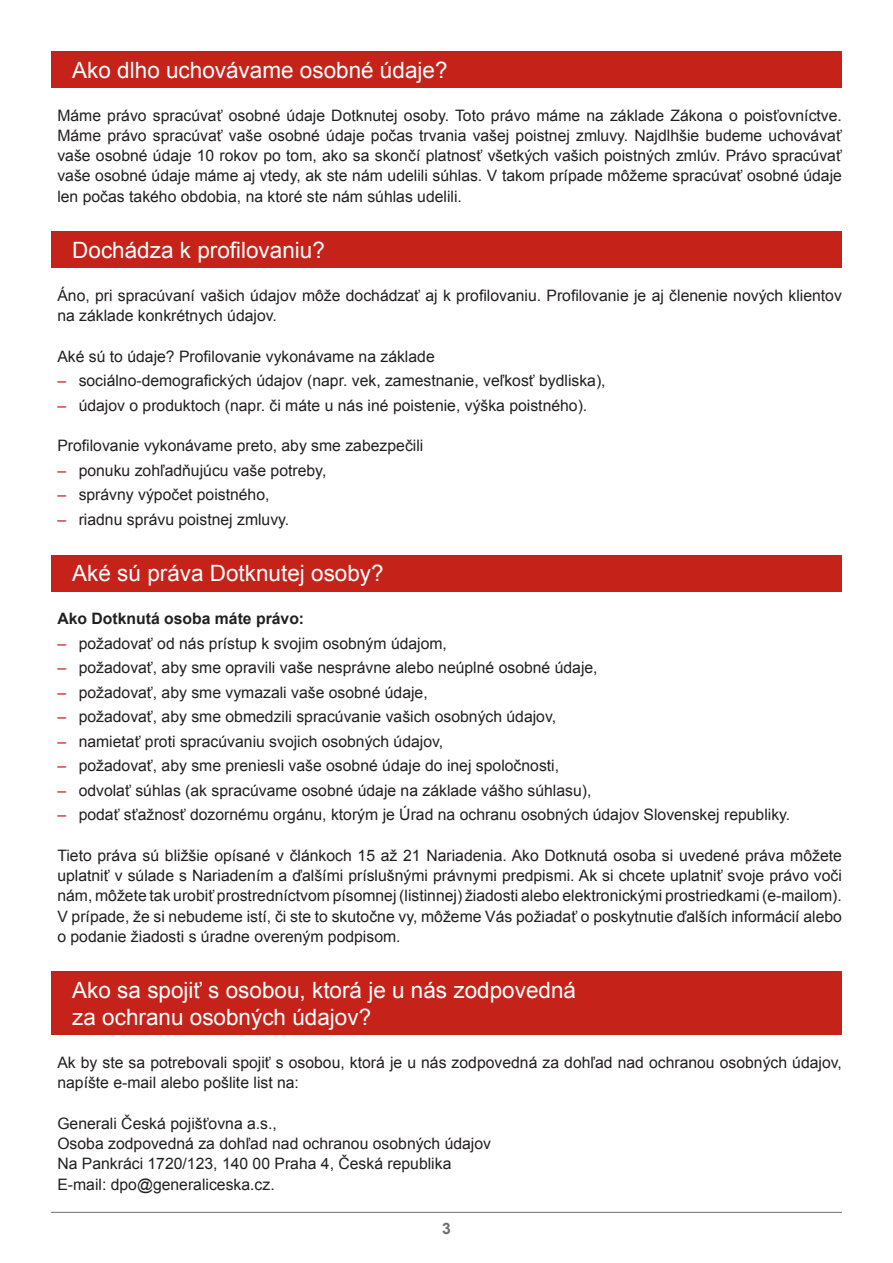
<style>
.page{position:relative;width:893px;height:1263px;background:#fff}
.page>*{position:absolute;margin:0;border:0;box-sizing:border-box;transform-origin:0 0}
.t1{font:22.5px/27px "Arial";color:#fff}
.t2{font:15.75px/20.2px "Arial";color:#231f20}
.t3{font:700 15.75px "Arial";color:#6d6e71}
.s1{color:#c5221a}
.s2{font-weight:700}
</style>
<div class="page">
<hr style="left:51px;top:1212px;width:791px;height:1px;background:#6d6e71">
<div style="left:51px;top:231px;width:791px;height:37px;background:#c5221a"></div>
<div style="left:51px;top:555px;width:791px;height:36px;background:#c5221a"></div>
<div style="left:51px;top:971px;width:791px;height:64px;background:#c5221a"></div>
<div style="left:51px;top:51px;width:791px;height:37px;background:#c5221a"></div>
<h1 class="t1" style="left:72px;top:58px;width:377px">Ako dlho uchov·vame osobnÈ ˙daje?</h1>
<p class="t2" style="left:57px;top:106px;width:786px;text-align:justify">M·me pr·vo sprac˙vať osobnÈ ˙daje Dotknutej osoby. Toto pr·vo m·me na z·klade Z·kona o poisťovnÌctve.<br>M·me pr·vo sprac˙vať vaöe osobnÈ ˙daje počas trvania vaöej poistnej zmluvy. Najdlhöie budeme uchov·vať vaöe osobnÈ ˙daje 10 rokov po tom, ako sa skončÌ platnosť vöetk˝ch vaöich poistn˝ch zml˙v. Pr·vo sprac˙vať vaöe osobnÈ ˙daje m·me aj vtedy, ak ste n·m udelili s˙hlas. V takom prÌpade mÙûeme sprac˙vať osobnÈ ˙daje len počas takÈho obdobia, na ktorÈ ste n·m s˙hlas udelili.</p>
<h1 class="t1" style="left:72px;top:239px;width:254px">Doch·dza k profilovaniu?</h1>
<p class="t2" style="left:57px;top:287px;width:786px">£no, pri sprac˙vanÌ vaöich ˙dajov mÙûe doch·dzať aj k profilovaniu. Profilovanie je aj členenie nov˝ch klientov na z·klade konkrÈtnych ˙dajov.</p>
<p class="t2" style="left:57px;top:345px;width:550px;line-height:24.5px">AkÈ s˙ to ˙daje? Profilovanie vykon·vame na z·klade<br><span class="s1">ñ</span> soci·lno-demografick˝ch ˙dajov (napr. vek, zamestnanie, veľkosť bydliska), <span class="s1">ñ</span> ˙dajov o produktoch (napr. či m·te u n·s inÈ poistenie, v˝öka poistnÈho).</p>
<p class="t2" style="left:57px;top:435px;width:367px;line-height:24.5px">Profilovanie vykon·vame preto, aby sme zabezpečili <span class="s1">ñ</span> ponuku zohľadňuj˙cu vaöe potreby,<br><span class="s1">ñ</span> spr·vny v˝počet poistnÈho,<br><span class="s1">ñ</span> riadnu spr·vu poistnej zmluvy.</p>
<h1 class="t1" style="left:72px;top:562px;width:313px">AkÈ s˙ pr·va Dotknutej osoby?</h1>
<p class="t2" style="left:57px;top:608px;width:734px;line-height:24.5px"><span class="s2">Ako Dotknut· osoba m·te pr·vo:<br></span><span class="s1">ñ</span> poûadovať od n·s prÌstup k svojim osobn˝m ˙dajom,<br><span class="s1">ñ</span> poûadovať, aby sme opravili vaöe nespr·vne alebo ne˙plnÈ osobnÈ ˙daje,<br><span class="s1">ñ</span> poûadovať, aby sme vymazali vaöe osobnÈ ˙daje,<br><span class="s1">ñ</span> poûadovať, aby sme obmedzili sprac˙vanie vaöich osobn˝ch ˙dajov,<br><span class="s1">ñ</span> namietať proti sprac˙vaniu svojich osobn˝ch ˙dajov,<br><span class="s1">ñ</span> poûadovať, aby sme preniesli vaöe osobnÈ ˙daje do inej spoločnosti,<br><span class="s1">ñ</span> odvolať s˙hlas (ak sprac˙vame osobnÈ ˙daje na z·klade v·öho s˙hlasu),<br><span class="s1">ñ</span> podať sťaûnosť dozornÈmu org·nu, ktor˝m je ⁄rad na ochranu osobn˝ch ˙dajov Slovenskej republiky.</p>
<p class="t2" style="left:57px;top:846px;width:786px;text-align:justify">Tieto pr·va s˙ bliûöie opÌsanÈ v čl·nkoch 15 aû 21 Nariadenia. Ako Dotknut· osoba si uvedenÈ pr·va mÙûete uplatniť v s˙lade s NariadenÌm a ďalöÌmi prÌsluön˝mi pr·vnymi predpismi. Ak si chcete uplatniť svoje pr·vo voči n·m, mÙûete tak urobiť prostrednÌctvom pÌsomnej (listinnej) ûiadosti alebo elektronick˝mi prostriedkami (e-mailom).<br>V prÌpade, ûe si nebudeme istÌ, či ste to skutočne vy, mÙûeme V·s poûiadať o poskytnutie ďalöÌch inform·ciÌ alebo o podanie ûiadosti s ˙radne overen˝m podpisom.</p>
<h1 class="t1" style="left:72px;top:979px;width:505px">Ako sa spojiť s osobou, ktor· je u n·s zodpovedn· za ochranu osobn˝ch ˙dajov?</h1>
<p class="t2" style="left:57px;top:1054px;width:786px">Ak by ste sa potrebovali spojiť s osobou, ktor· je u n·s zodpovedn· za dohľad nad ochranou osobn˝ch ˙dajov, napÌöte e-mail alebo poölite list na:</p>
<p class="t2" style="left:57px;top:1114px;width:435px">Generali Česk· pojiöťovna a.s.,<br>Osoba zodpovedn· za dohľad nad ochranou osobn˝ch ˙dajov Na Pankr·ci 1720/123, 140 00 Praha 4, Česk· republika E-mail: dpo@generaliceska.cz.</p>
<p class="t3" style="left:442px;top:1223px;width:10px">3</p>
</div>
